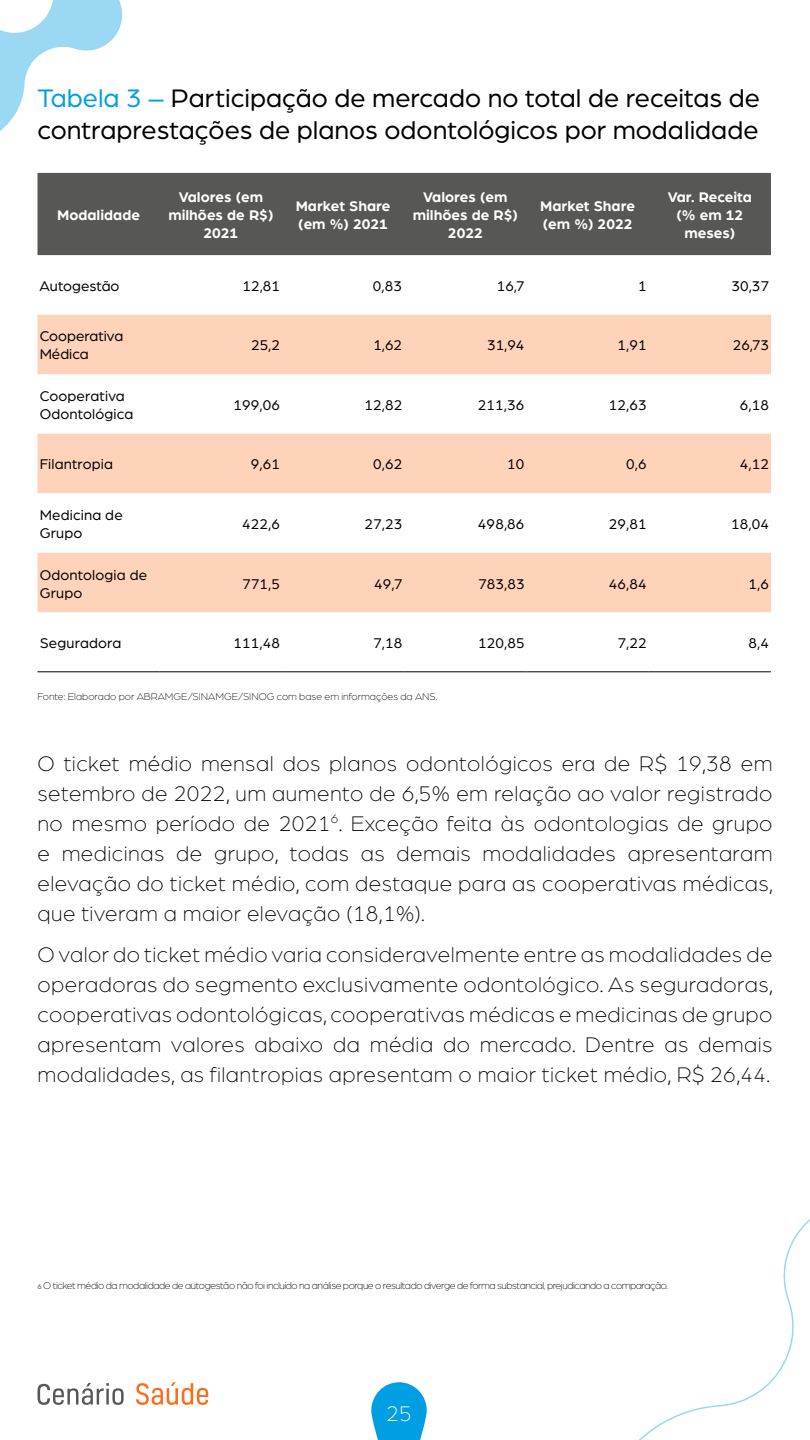
<style>
.page{position:relative;width:810px;height:1440px;background:#fff}
.page>*{position:absolute;margin:0;border:0;box-sizing:border-box;transform-origin:0 0}
.t1{font:27px/32.4px "Arboria";color:#000}
.t2{font:300 22.5px/30px "Arboria";letter-spacing:.02em;color:#000;text-align:justify}
.t3{font:300 22.5px "Arboria";color:#fff}
.t4{font:15px/18px "Arboria";letter-spacing:.01em;color:#000}
.t5{font:700 15px/18px "Arboria";color:#fff;text-align:center}
.t6{font:300 10.5px "Arboria";letter-spacing:-.04em;color:#000}
.t7{font:300 10.5px "Arboria";color:#000}
.s1{color:#009fe3}
</style>
<div class="page">
<svg style="left:371px;top:1382px;width:56px;height:58px"></svg>
<svg style="left:38px;top:1383px;width:86px;height:22px"></svg>
<svg style="left:136px;top:1382px;width:72px;height:23px"></svg>
<svg style="left:639px;top:1219px;width:171px;height:221px"></svg>
<svg style="left:0;top:0;width:123px;height:131px"></svg>
<div style="left:38px;top:173px;width:733px;height:82px;background:#575756"></div>
<svg style="left:38px;top:315px;width:733px;height:297px;fill:#ffd3ba"></svg>
<hr style="left:38px;top:671px;width:122px;height:1px;background:#000">
<hr style="left:160px;top:671px;width:122px;height:1px;background:#000">
<hr style="left:282px;top:671px;width:122px;height:1px;background:#000">
<hr style="left:404px;top:671px;width:122px;height:1px;background:#000">
<hr style="left:526px;top:671px;width:123px;height:1px;background:#000">
<hr style="left:649px;top:671px;width:122px;height:1px;background:#000">
<p class="t1" style="left:38px;top:80px;width:724px"><span class="s1">Tabela 3 –</span> Participação de mercado no total de receitas de contraprestações de planos odontológicos por modalidade</p>
<p class="t5" style="left:57px;top:205px;width:84px">Modalidade</p>
<p class="t5" style="left:168px;top:187px;width:107px">Valores (em milhões de R$)<br>2021</p>
<p class="t5" style="left:296px;top:196px;width:96px;text-align:left">Market Share (em %) 2021</p>
<p class="t5" style="left:413px;top:187px;width:107px">Valores (em milhões de R$)<br>2022</p>
<p class="t5" style="left:540px;top:196px;width:96px;text-align:left">Market Share (em %) 2022</p>
<p class="t5" style="left:668px;top:187px;width:86px">Var. Receita (% em 12 meses)</p>
<p class="t4" style="left:40px;top:276px;width:81px">Autogestão</p>
<p class="t4" style="left:243px;top:276px;width:39px">12,81</p>
<p class="t4" style="left:373px;top:276px;width:31px">0,83</p>
<p class="t4" style="left:497px;top:276px;width:29px">16,7</p>
<p class="t4" style="left:638px;top:276px;width:10px">1</p>
<p class="t4" style="left:732px;top:276px;width:39px">30,37</p>
<p class="t4" style="left:40px;top:327px;width:85px">Cooperativa<br>Médica</p>
<p class="t4" style="left:251px;top:336px;width:30px">25,2</p>
<p class="t4" style="left:373px;top:336px;width:30px">1,62</p>
<p class="t4" style="left:487px;top:336px;width:39px">31,94</p>
<p class="t4" style="left:617px;top:336px;width:31px">1,91</p>
<p class="t4" style="left:733px;top:336px;width:38px">26,73</p>
<p class="t4" style="left:40px;top:386px;width:95px">Cooperativa<br>Odontológica</p>
<p class="t4" style="left:233px;top:395px;width:48px">199,06</p>
<p class="t4" style="left:364px;top:395px;width:39px">12,82</p>
<p class="t4" style="left:478px;top:395px;width:48px">211,36</p>
<p class="t4" style="left:609px;top:395px;width:39px">12,63</p>
<p class="t4" style="left:740px;top:395px;width:31px">6,18</p>
<p class="t4" style="left:40px;top:455px;width:75px">Filantropia</p>
<p class="t4" style="left:251px;top:455px;width:31px">9,61</p>
<p class="t4" style="left:373px;top:455px;width:31px">0,62</p>
<p class="t4" style="left:507px;top:455px;width:19px">10</p>
<p class="t4" style="left:626px;top:455px;width:22px">0,6</p>
<p class="t4" style="left:740px;top:455px;width:31px">4,12</p>
<p class="t4" style="left:40px;top:505px;width:84px">Medicina de<br>Grupo</p>
<p class="t4" style="left:242px;top:514px;width:39px">422,6</p>
<p class="t4" style="left:364px;top:514px;width:39px">27,23</p>
<p class="t4" style="left:478px;top:514px;width:48px">498,86</p>
<p class="t4" style="left:609px;top:514px;width:39px">29,81</p>
<p class="t4" style="left:731px;top:514px;width:39px">18,04</p>
<p class="t4" style="left:40px;top:565px;width:109px">Odontologia de<br>Grupo</p>
<p class="t4" style="left:242px;top:574px;width:39px">771,5</p>
<p class="t4" style="left:374px;top:574px;width:30px">49,7</p>
<p class="t4" style="left:478px;top:574px;width:48px">783,83</p>
<p class="t4" style="left:609px;top:574px;width:39px">46,84</p>
<p class="t4" style="left:749px;top:574px;width:22px">1,6</p>
<p class="t4" style="left:40px;top:633px;width:83px">Seguradora</p>
<p class="t4" style="left:234px;top:633px;width:48px">111,48</p>
<p class="t4" style="left:373px;top:633px;width:31px">7,18</p>
<p class="t4" style="left:478px;top:633px;width:48px">120,85</p>
<p class="t4" style="left:618px;top:633px;width:31px">7,22</p>
<p class="t4" style="left:749px;top:633px;width:22px">8,4</p>
<p class="t7" style="left:38px;top:690px;width:402px">Fonte: Elaborado por ABRAMGE/SINAMGE/SINOG com base em informações da ANS.</p>
<p class="t2" style="left:38px;top:748px;width:737px">O ticket médio mensal dos planos odontológicos era de R$ 19,38 em setembro de 2022, um aumento de 6,5% em relação ao valor registrado no mesmo período de 2021<sup>6</sup>. Exceção feita às odontologias de grupo e medicinas de grupo, todas as demais modalidades apresentaram elevação do ticket médio, com destaque para as cooperativas médicas, que tiveram a maior elevação (18,1%).</p>
<p class="t2" style="left:38px;top:939px;width:737px">O valor do ticket médio varia consideravelmente entre as modalidades de operadoras do segmento exclusivamente odontológico. As seguradoras, cooperativas odontológicas, cooperativas médicas e medicinas de grupo apresentam valores abaixo da média do mercado. Dentre as demais modalidades, as filantropias apresentam o maior ticket médio, R$ 26,44.</p>
<p class="t6" style="left:38px;top:1279px;width:632px">6 O ticket médio da modalidade de autogestão não foi incluído na análise porque o resultado diverge de forma substancial, prejudicando a comparação.</p>
<p class="t3" style="left:386px;top:1399px;width:27px">25</p>
</div>
